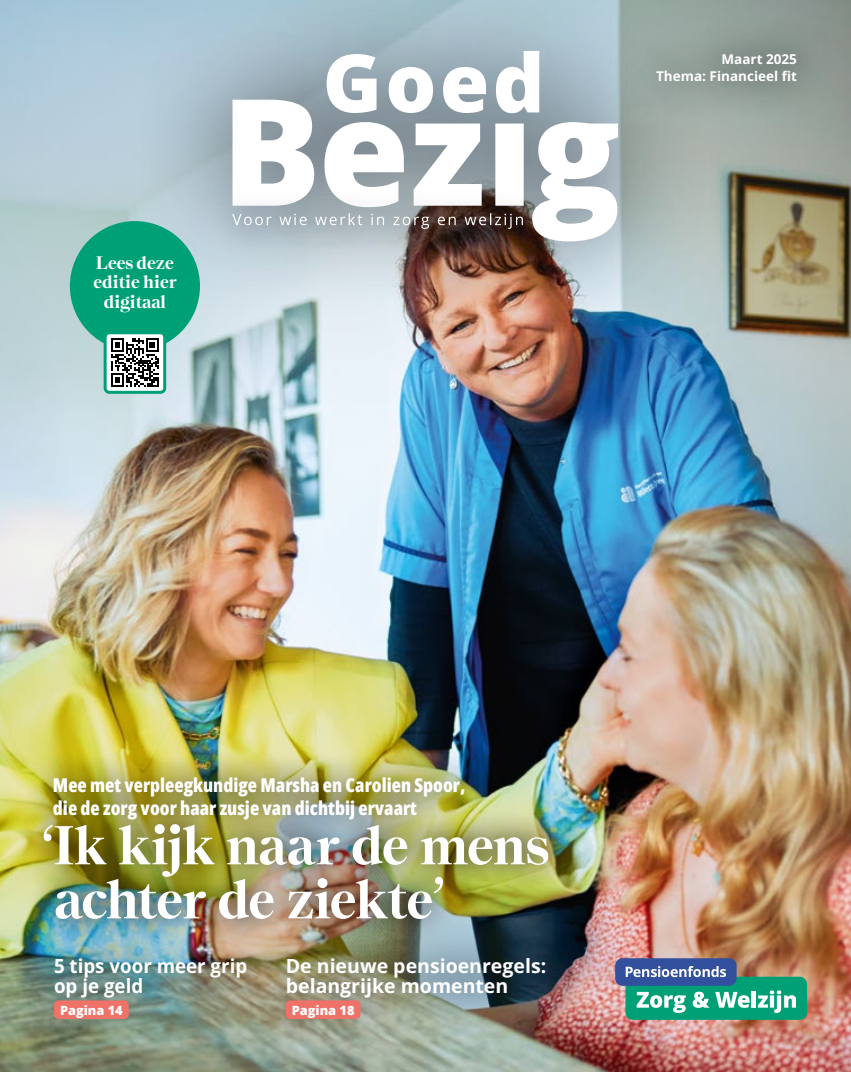
<style>
.page{position:relative;width:851px;height:1072px;background:#fff}
.page>*{position:absolute;margin:0;border:0;box-sizing:border-box;transform-origin:0 0}
.t1{font:700 54.45px/54px "Nantes";letter-spacing:-.02em;color:#fff}
.t2{font:700 19.5px/19.4px "Open Sans";color:#fff}
.t3{font:700 19.5px/19.4px "Open Sans";color:#fff;scale:.96 1}
.t4{font:800 19.05px/23.1px "Open Sans Condensed";color:#fff}
.t5{font:700 18px/19.5px "Nantes";color:#fff;text-align:center}
.t6{font:700 13.5px/16.5px "Open Sans";color:#fff;text-align:right}
.t7{font:800 12.75px "Open Sans";color:#fff}
</style>
<div class="page">
<img style="left:0;top:0;width:850px;height:1071px">
<div style="left:625px;top:976px;width:181px;height:43px;background:#00a076;border-radius:7px"></div>
<div style="left:615px;top:958px;width:121px;height:27px;background:#32509e;border-radius:7px"></div>
<svg style="left:625px;top:966px;width:101px;height:11px"></svg>
<svg style="left:636px;top:991px;width:49px;height:21px"></svg>
<svg style="left:692px;top:991px;width:17px;height:16px"></svg>
<svg style="left:715px;top:991px;width:34px;height:16px"></svg>
<div style="left:751px;top:990px;width:5px;height:17px;background:#fff"></div>
<svg style="left:757px;top:990px;width:38px;height:22px"></svg>
<svg style="left:712px;top:19px;width:119px;height:99px;background:#8c9892"></svg>
<div style="left:133px;top:0;width:579px;height:337px;background:#000;opacity:.68"></div>
<svg style="left:232px;top:100px;width:386px;height:141px"></svg>
<svg style="left:326px;top:54px;width:50px;height:59px"></svg>
<svg style="left:496px;top:51px;width:43px;height:62px"></svg>
<svg style="left:443px;top:67px;width:43px;height:46px"></svg>
<svg style="left:388px;top:67px;width:45px;height:46px"></svg>
<div style="left:208px;top:188px;width:341px;height:67px;background:#000;opacity:.72"></div>
<svg style="left:232px;top:213px;width:291px;height:16px;background:#8f8f91"></svg>
<div style="left:70px;top:221px;width:130px;height:130px;background:#00a076;border-radius:50%"></div>
<div style="left:105px;top:333px;width:60px;height:59px;background:#fff;border-radius:4px"></div>
<svg style="left:111px;top:338px;width:48px;height:49px"></svg>
<div style="left:104px;top:331px;width:62px;height:63px;border:3px solid #00a076;border-radius:4px"></div>
<img style="left:16px;top:751px;width:558px;height:165px">
<img style="left:11px;top:914px;width:277px;height:126px">
<div style="left:54px;top:1000px;width:75px;height:18px;background:#ee7268;border-radius:4px"></div>
<img style="left:241px;top:916px;width:344px;height:124px">
<div style="left:286px;top:1000px;width:74px;height:18px;background:#ee7268;border-radius:4px"></div>
<p class="t5" style="left:93px;top:253px;width:85px">Lees deze editie hier digitaal</p>
<p class="t6" style="left:656px;top:51px;width:142px">Maart 2025<br>Thema: Financieel fit</p>
<p class="t4" style="left:53px;top:773px;width:413px">Mee met verpleegkundige Marsha en Carolien Spoor, die de zorg voor haar zusje van dichtbij ervaart</p>
<h1 class="t1" style="left:42px;top:817px;width:508px">‘Ik kijk naar de mens achter de ziekte’</h1>
<p class="t3" style="left:54px;top:956px;width:203px">5 tips voor meer grip op je geld</p>
<p class="t7" style="left:60px;top:1000px;width:64px">Pagina 14</p>
<p class="t2" style="left:286px;top:956px;width:262px">De nieuwe pensioenregels: belangrijke momenten</p>
<p class="t7" style="left:292px;top:1000px;width:64px">Pagina 18</p>
</div>
